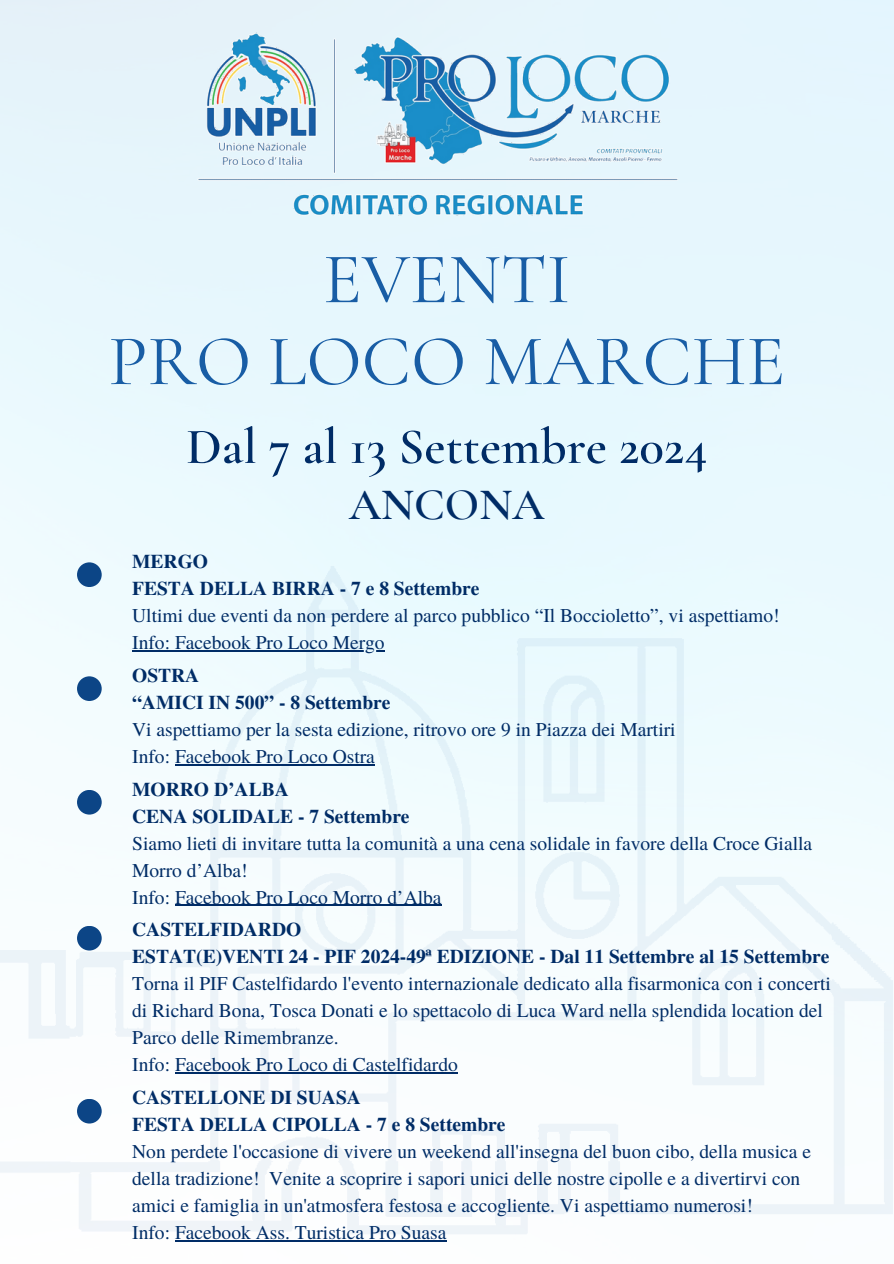
<style>
.page{position:relative;width:894px;height:1264px;background:#fff}
.page>*{position:absolute;margin:0;border:0;box-sizing:border-box;transform-origin:0 0}
.t1{font:72px "Cormorant Garamond";color:#185da5}
.t2{font:600 51px "Cormorant Garamond";color:#002c66}
.t3{font:600 45px "Cormorant Garamond";color:#002c66}
.t4{font:19.5px/27px "Te X Gyre Termes";color:#002c66}
.t5{font:700 19.5px "Te X Gyre Termes";color:#002c66}
</style>
<div class="page">
<img style="left:190px;top:24px;width:512px;height:200px">
<img style="left:0;top:544px;width:893px;height:719px">
<hr style="left:132px;top:650px;width:43px;height:1px;background:#002c66">
<hr style="left:175px;top:650px;width:209px;height:1px;background:#002c66">
<hr style="left:175px;top:764px;width:200px;height:1px;background:#002c66">
<hr style="left:175px;top:904px;width:266px;height:1px;background:#002c66">
<hr style="left:175px;top:1072px;width:283px;height:1px;background:#002c66">
<hr style="left:175px;top:1240px;width:271px;height:1px;background:#002c66">
<div style="left:77px;top:562px;width:25px;height:25px;background:#0c4586;border-radius:50%"></div>
<div style="left:77px;top:676px;width:25px;height:25px;background:#0c4586;border-radius:50%"></div>
<div style="left:77px;top:790px;width:25px;height:24px;background:#0c4586;border-radius:50%"></div>
<div style="left:77px;top:925px;width:25px;height:25px;background:#0c4586;border-radius:50%"></div>
<div style="left:77px;top:1098px;width:25px;height:25px;background:#0c4586;border-radius:50%"></div>
<h1 class="t1" style="left:323px;top:235px;width:249px">EVENTI</h1>
<h1 class="t1" style="left:108px;top:317px;width:678px">PRO LOCO MARCHE</h1>
<h2 class="t2" style="left:186px;top:416px;width:522px">Dal 7 al 13 Settembre 2024</h2>
<p class="t3" style="left:349px;top:477px;width:197px">ANCONA</p>
<p class="t5" style="left:132px;top:546px;width:77px">MERGO</p>
<p class="t5" style="left:132px;top:573px;width:349px">FESTA DELLA BIRRA - 7 e 8 Settembre</p>
<p class="t4" style="left:132px;top:601px;width:648px">Ultimi due eventi da non perdere al parco pubblico “Il Boccioletto”, vi aspettiamo!</p>
<p class="t4" style="left:132px;top:628px;width:254px">Info: Facebook Pro Loco Mergo</p>
<p class="t5" style="left:132px;top:660px;width:69px">OSTRA</p>
<p class="t5" style="left:132px;top:687px;width:260px">“AMICI IN 500” - 8 Settembre</p>
<p class="t4" style="left:132px;top:715px;width:545px">Vi aspettiamo per la sesta edizione, ritrovo ore 9 in Piazza dei Martiri</p>
<p class="t4" style="left:132px;top:742px;width:244px">Info: Facebook Pro Loco Ostra</p>
<p class="t5" style="left:132px;top:773px;width:158px">MORRO D’ALBA</p>
<p class="t5" style="left:132px;top:800px;width:279px">CENA SOLIDALE - 7 Settembre</p>
<p class="t4" style="left:132px;top:828px;width:681px">Siamo lieti di invitare tutta la comunità a una cena solidale in favore della Croce Gialla<br>Morro d’Alba!</p>
<p class="t4" style="left:132px;top:882px;width:311px">Info: Facebook Pro Loco Morro d’Alba</p>
<p class="t5" style="left:132px;top:914px;width:170px">CASTELFIDARDO</p>
<p class="t5" style="left:132px;top:941px;width:698px">ESTAT(E)VENTI 24 - PIF 2024-49ª EDIZIONE - Dal 11 Settembre al 15 Settembre</p>
<p class="t4" style="left:132px;top:969px;width:700px">Torna il PIF Castelfidardo l'evento internazionale dedicato alla fisarmonica con i concerti di Richard Bona, Tosca Donati e lo spettacolo di Luca Ward nella splendida location del<br>Parco delle Rimembranze.</p>
<p class="t4" style="left:132px;top:1050px;width:327px">Info: Facebook Pro Loco di Castelfidardo</p>
<p class="t5" style="left:132px;top:1082px;width:230px">CASTELLONE DI SUASA</p>
<p class="t5" style="left:132px;top:1109px;width:375px">FESTA DELLA CIPOLLA - 7 e 8 Settembre</p>
<p class="t4" style="left:132px;top:1136px;width:680px">Non perdete l'occasione di vivere un weekend all'insegna del buon cibo, della musica e della tradizione! Venite a scoprire i sapori unici delle nostre cipolle e a divertirvi con amici e famiglia in un'atmosfera festosa e accogliente. Vi aspettiamo numerosi!</p>
<p class="t4" style="left:132px;top:1217px;width:316px">Info: Facebook Ass. Turistica Pro Suasa</p>
</div>
